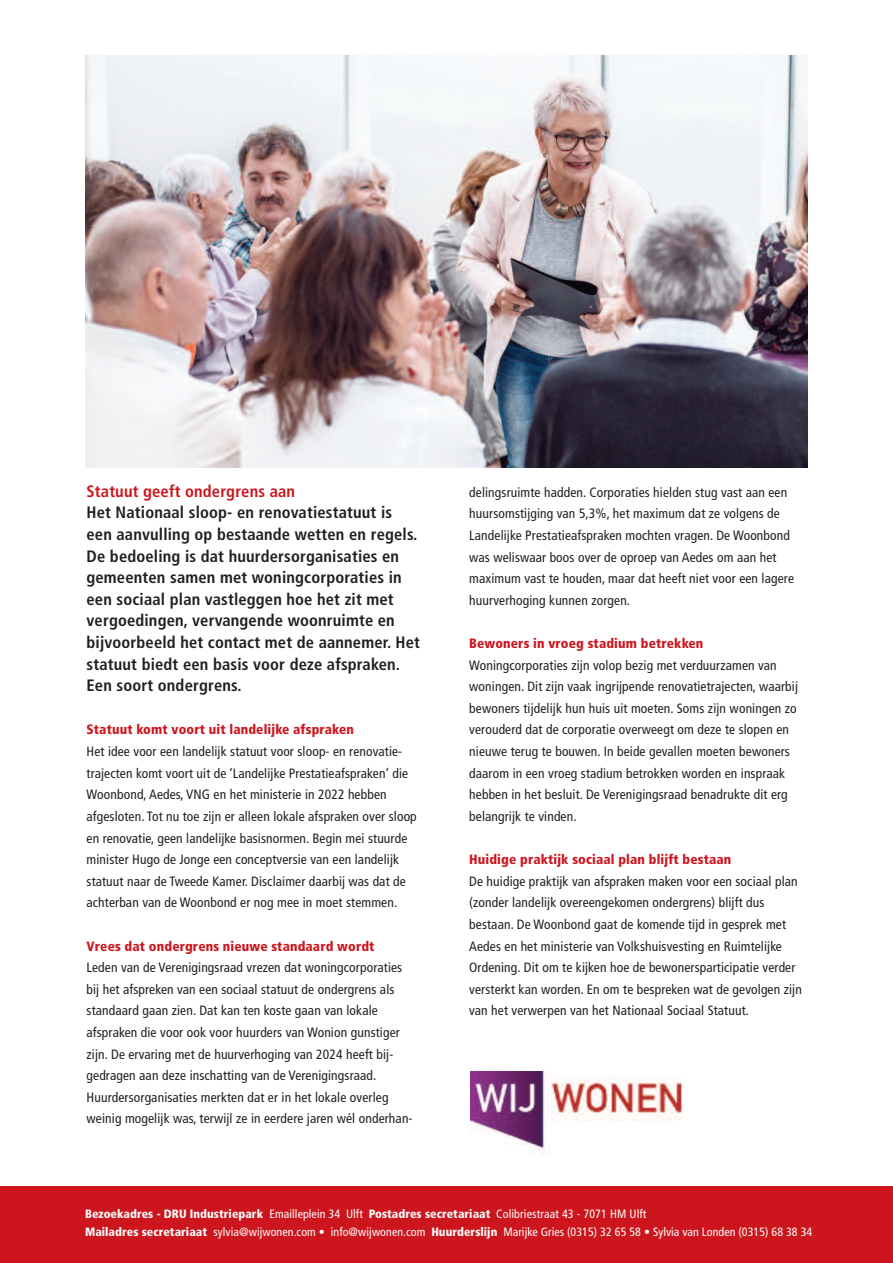
<style>
.page{position:relative;width:893px;height:1263px;background:#fff}
.page>*{position:absolute;margin:0;border:0;box-sizing:border-box;transform-origin:0 0}
.t1{font:700 condensed 16.5px/21.6px "Frutiger";letter-spacing:.01em;color:#231f20}
.t2{font:700 condensed 16.5px "Frutiger";letter-spacing:.01em;color:#cd151d}
.t3{font:condensed 13.5px/21.6px "Frutiger";letter-spacing:.01em;color:#231f20}
.t4{font:900 condensed 13.5px "Frutiger";letter-spacing:.01em;color:#cd151d}
.t5{font:condensed 12px/17.7px "Frutiger";letter-spacing:.005em;color:#fff}
.s1{font-weight:900}
</style>
<div class="page">
<img style="left:85px;top:55px;width:723px;height:413px">
<div style="left:0;top:1186px;width:893px;height:77px;background:#cd151d"></div>
<img style="left:470px;top:1071px;width:211px;height:84px">
<p class="t2" style="left:87px;top:484px;width:210px">Statuut geeft ondergrens aan</p>
<p class="t1" style="left:87px;top:503px;width:335px">Het Nationaal sloop- en renovatiestatuut is een aanvulling op bestaande wetten en regels.<br>De bedoeling is dat huurdersorganisaties en gemeenten samen met woningcorporaties in een sociaal plan vastleggen hoe het zit met vergoedingen, vervangende woonruimte en bijvoorbeeld het contact met de aannemer. Het statuut biedt een basis voor deze afspraken.<br>Een soort ondergrens.</p>
<p class="t4" style="left:87px;top:724px;width:269px">Statuut komt voort uit landelijke afspraken</p>
<p class="t3" style="left:87px;top:742px;width:332px">Het idee voor een landelijk statuut voor sloop- en renovatie&shy;trajecten komt voort uit de ‘Landelijke Prestatieafspraken’ die Woonbond, Aedes, VNG en het ministerie in 2022 hebben afgesloten. Tot nu toe zijn er alleen lokale afspraken over sloop en renovatie, geen landelijke basisnormen. Begin mei stuurde minister Hugo de Jonge een conceptversie van een landelijk statuut naar de Tweede Kamer. Disclaimer daarbij was dat de achterban van de Woonbond er nog mee in moet stemmen.</p>
<p class="t4" style="left:87px;top:940px;width:289px">Vrees dat ondergrens nieuwe standaard wordt</p>
<p class="t3" style="left:87px;top:958px;width:328px">Leden van de Verenigingsraad vrezen dat woningcorporaties bij het afspreken van een sociaal statuut de ondergrens als standaard gaan zien. Dat kan ten koste gaan van lokale afspraken die voor ook voor huurders van Wonion gunstiger zijn. De ervaring met de huurverhoging van 2024 heeft bij&shy;gedragen aan deze inschatting van de Verenigingsraad.<br>Huurdersorganisaties merkten dat er in het lokale overleg weinig mogelijk was, terwijl ze in eerdere jaren wél onderhan-</p>
<p class="t3" style="left:469px;top:482px;width:326px">delingsruimte hadden. Corporaties hielden stug vast aan een huursomstijging van 5,3%, het maximum dat ze volgens de Landelijke Prestatieafspraken mochten vragen. De Woonbond was weliswaar boos over de oproep van Aedes om aan het maximum vast te houden, maar dat heeft niet voor een lagere huurverhoging kunnen zorgen.</p>
<p class="t4" style="left:469px;top:638px;width:236px">Bewoners in vroeg stadium betrekken</p>
<p class="t3" style="left:469px;top:655px;width:330px">Woningcorporaties zijn volop bezig met verduurzamen van woningen. Dit zijn vaak ingrijpende renovatietrajecten, waarbij bewoners tijdelijk hun huis uit moeten. Soms zijn woningen zo verouderd dat de corporatie overweegt om deze te slopen en nieuwe terug te bouwen. In beide gevallen moeten bewoners daarom in een vroeg stadium betrokken worden en inspraak hebben in het besluit. De Verenigingsraad benadrukte dit erg belangrijk te vinden.</p>
<p class="t4" style="left:469px;top:854px;width:264px">Huidige praktijk sociaal plan blijft bestaan</p>
<p class="t3" style="left:469px;top:871px;width:334px">De huidige praktijk van afspraken maken voor een sociaal plan (zonder landelijk overeengekomen ondergrens) blijft dus bestaan. De Woonbond gaat de komende tijd in gesprek met Aedes en het ministerie van Volkshuisvesting en Ruimtelijke Ordening. Dit om te kijken hoe de bewonersparticipatie verder versterkt kan worden. En om te bespreken wat de gevolgen zijn van het verwerpen van het Nationaal Sociaal Statuut.</p>
<p class="t5" style="left:85px;top:1206px;width:729px"><span class="s1">Bezoekadres - DRU Industriepark</span> Emailleplein 34 Ulft <span class="s1">Postadres secretariaat</span> Colibriestraat 43 - 7071 HM Ulft<br><span class="s1">Mailadres secretariaat</span> sylvia@wijwonen.com • info@wijwonen.com <span class="s1">Huurderslijn</span> Marijke Gries (0315) 32 65 58 • Sylvia van Londen (0315) 68 38 34</p>
</div>
